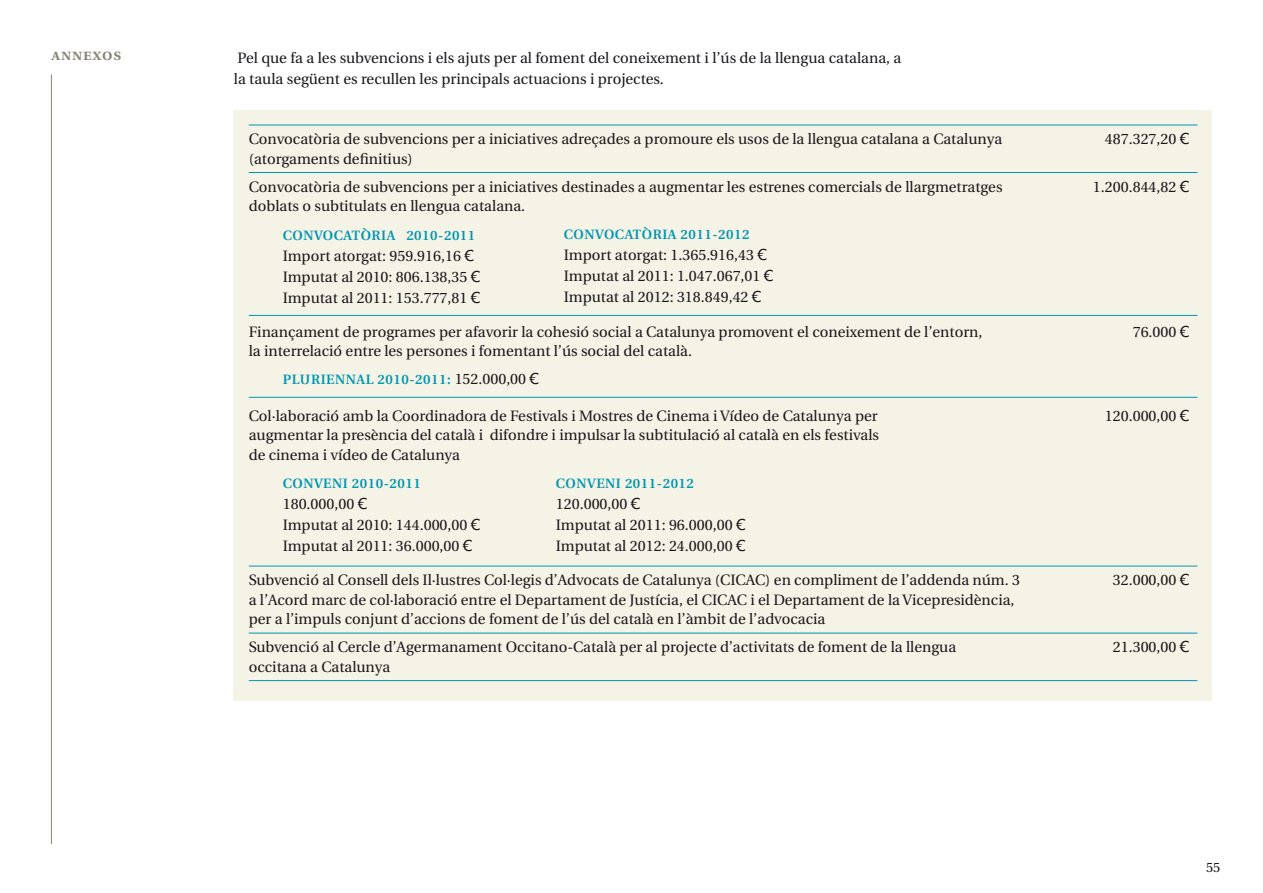
<style>
.page{position:relative;width:1263px;height:893px;background:#fff}
.page>*{position:absolute;margin:0;border:0;box-sizing:border-box;transform-origin:0 0}
.t1{font:16.5px "Utopia Semibold SC";letter-spacing:.05em;color:#878677}
.t2{font:15px/21px "Utopia";color:#1a171c}
.t3{font:600 13.5px "Utopia";letter-spacing:.04em;color:#0097b0}
.t4{font:13.5px "Utopia";color:#1a171c}
.s1{font-family:"Verdana"}
.s2{font-weight:400;font-size:15px;color:#1a171c}
.s3{font-family:"Verdana";font-weight:400;font-size:15px;color:#1a171c}
</style>
<div class="page">
<div style="left:234px;top:110px;width:978px;height:590px;background:#f5f2e6"></div>
<hr style="left:249px;top:125px;width:948px;height:1px;background:#0097b0">
<hr style="left:249px;top:172px;width:948px;height:1px;background:#0097b0">
<hr style="left:249px;top:315px;width:948px;height:1px;background:#0097b0">
<hr style="left:249px;top:397px;width:948px;height:1px;background:#0097b0">
<hr style="left:249px;top:566px;width:948px;height:1px;background:#0097b0">
<hr style="left:249px;top:633px;width:948px;height:1px;background:#0097b0">
<hr style="left:249px;top:680px;width:948px;height:1px;background:#0097b0">
<hr style="left:51px;top:74px;width:1px;height:770px;background:#878677">
<p class="t1" style="left:51px;top:45px;width:71px">annexos</p>
<p class="t2" style="left:234px;top:48px;width:669px;line-height:20.2px">Pel que fa a les subvencions i els ajuts per al foment del coneixement i l’ús de la llengua catalana, a la taula següent es recullen les principals actuacions i projectes.</p>
<p class="t2" style="left:249px;top:129px;width:755px">Convocatòria de subvencions per a iniciatives adreçades a promoure els usos de la llengua catalana a Catalunya</p>
<p class="t2" style="left:1105px;top:129px;width:86px">487.327,20 <span class="s1">€</span></p>
<p class="t2" style="left:249px;top:145px;width:755px;line-height:28px">(atorgaments definitius)<br>Convocatòria de subvencions per a iniciatives destinades a augmentar les estrenes comercials de llargmetratges</p>
<p class="t2" style="left:1093px;top:176px;width:98px">1.200.844,82 <span class="s1">€</span></p>
<p class="t2" style="left:249px;top:196px;width:278px">doblats o subtitulats en llengua catalana.</p>
<p class="t3" style="left:283px;top:228px;width:21px">CONVOCAT</p>
<p class="t3" style="left:361px;top:228px;width:20px">ÒRIA</p>
<p class="t3" style="left:406px;top:228px;width:71px">2010-2011</p>
<p class="t2" style="left:283px;top:245px;width:199px">Import atorgat: 959.916,16 <span class="s1">€<br></span>Imputat al 2010: 806.138,35 <span class="s1">€<br></span>Imputat al 2011: 153.777,81 <span class="s1">€</span></p>
<p class="t3" style="left:564px;top:226px;width:21px">CONVOCAT</p>
<p class="t3" style="left:642px;top:226px;width:20px">ÒRIA</p>
<p class="t3" style="left:680px;top:226px;width:71px">2011-2012</p>
<p class="t2" style="left:564px;top:244px;width:211px">Import atorgat: 1.365.916,43 <span class="s1">€<br></span>Imputat al 2011: 1.047.067,01 <span class="s1">€<br></span>Imputat al 2012: 318.849,42 <span class="s1">€</span></p>
<p class="t2" style="left:249px;top:321px;width:735px">Finançament de programes per afavorir la cohesió social a Catalunya promovent el coneixement de l’entorn,</p>
<p class="t2" style="left:1133px;top:321px;width:58px">76.000 <span class="s1">€</span></p>
<p class="t2" style="left:249px;top:341px;width:445px">la interrelació entre les persones i fomentant l’ús social del català.</p>
<p class="t3" style="left:283px;top:372px;width:20px">PLURIENNAL</p>
<p class="t3" style="left:377px;top:372px;width:163px">2010-2011: <span class="s2">152.000,00</span> <span class="s3">€</span></p>
<p class="t2" style="left:249px;top:405px;width:630px">Col·laboració amb la Coordinadora de Festivals i Mostres de Cinema i Vídeo de Catalunya per</p>
<p class="t2" style="left:1105px;top:405px;width:86px">120.000,00 <span class="s1">€</span></p>
<p class="t2" style="left:249px;top:426px;width:632px;line-height:19.5px">augmentar la presència del català i difondre i impulsar la subtitulació al català en els festivals de cinema i vídeo de Catalunya</p>
<p class="t3" style="left:283px;top:475px;width:20px">CONVENI</p>
<p class="t3" style="left:352px;top:475px;width:71px">2010-2011</p>
<p class="t2" style="left:283px;top:493px;width:199px">180.000,00 <span class="s1">€<br></span>Imputat al 2010: 144.000,00 <span class="s1">€<br></span>Imputat al 2011: 36.000,00 <span class="s1">€</span></p>
<p class="t3" style="left:556px;top:475px;width:20px">CONVENI</p>
<p class="t3" style="left:625px;top:475px;width:71px">2011-2012</p>
<p class="t2" style="left:556px;top:493px;width:191px">120.000,00 <span class="s1">€<br></span>Imputat al 2011: 96.000,00 <span class="s1">€<br></span>Imputat al 2012: 24.000,00 <span class="s1">€</span></p>
<p class="t2" style="left:249px;top:570px;width:773px">Subvenció al Consell dels Il·lustres Col·legis d’Advocats de Catalunya (CICAC) en compliment de l’addenda núm. 3</p>
<p class="t2" style="left:1113px;top:570px;width:78px">32.000,00 <span class="s1">€</span></p>
<p class="t2" style="left:249px;top:590px;width:767px;line-height:19.5px">a l’Acord marc de col·laboració entre el Departament de Justícia, el CICAC i el Departament de la Vicepresidència, per a l’impuls conjunt d’accions de foment de l’ús del català en l’àmbit de l’advocacia</p>
<p class="t2" style="left:249px;top:637px;width:709px">Subvenció al Cercle d’Agermanament Occitano-Català per al projecte d’activitats de foment de la llengua</p>
<p class="t2" style="left:1113px;top:637px;width:78px">21.300,00 <span class="s1">€</span></p>
<p class="t2" style="left:249px;top:656px;width:143px">occitana a Catalunya</p>
<p class="t4" style="left:1206px;top:860px;width:16px">55</p>
</div>
